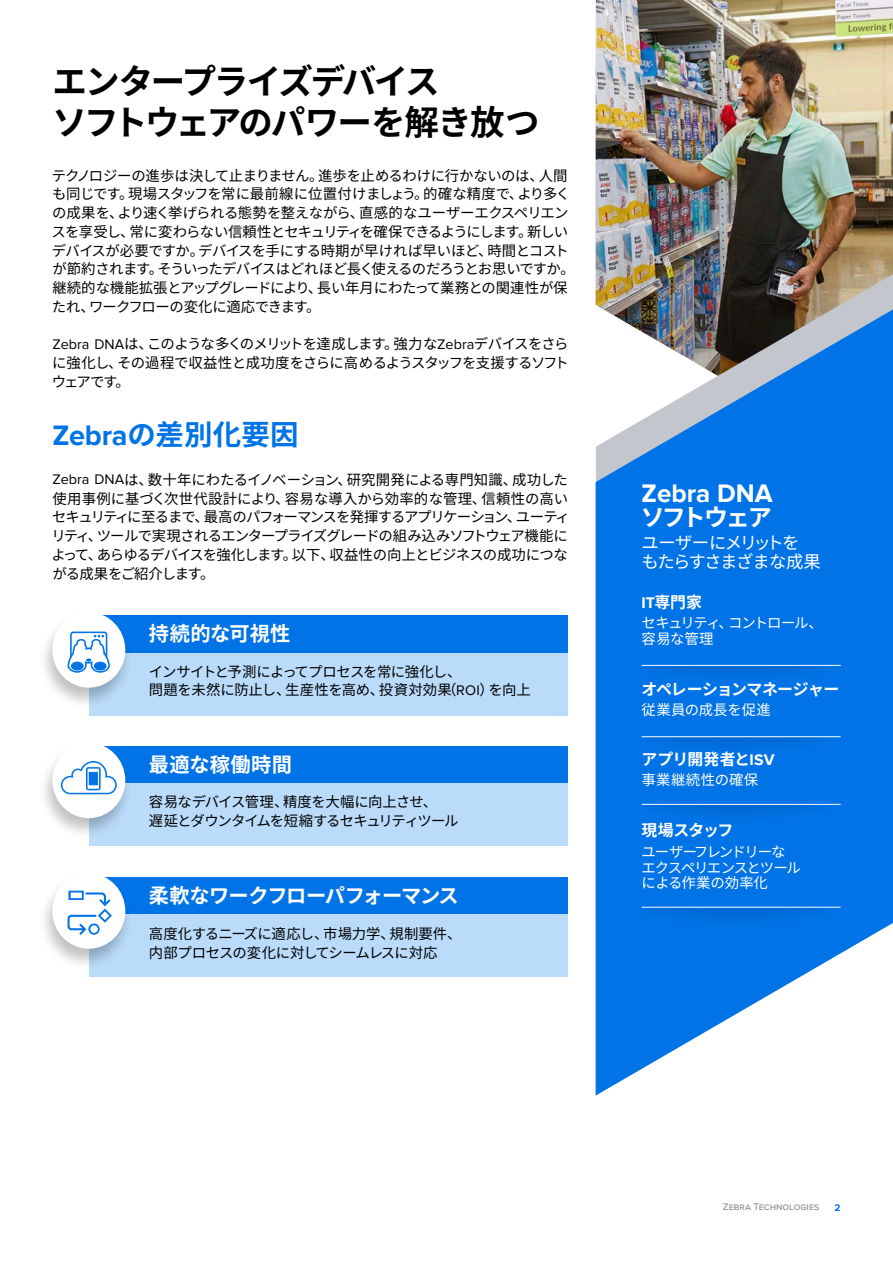
<style>
.page{position:relative;width:893px;height:1263px;background:#fff}
.page>*{position:absolute;margin:0;border:0;box-sizing:border-box;transform-origin:0 0}
.t1{font:700 34.5px/40.5px "Noto Sans CJ Kjp";letter-spacing:-.07em;color:#000}
.t2{font:700 28.5px "Noto Sans CJ Kjp";color:#0073e6}
.t3{font:700 26.1px "Proxima Nova";color:#fff}
.t4{font:700 24px "Noto Sans CJ Kjp";letter-spacing:-.095em;color:#fff}
.t5{font:700 20.25px "Noto Sans CJ Kjp";letter-spacing:-.045em;color:#fff}
.t6{font:700 20.25px "Noto Sans CJ Kjp";color:#fff}
.t7{font:700 20.25px "Noto Sans CJ Kjp";letter-spacing:.015em;color:#fff}
.t8{font:17.4px/18.8px "Noto Sans CJ Kjp";letter-spacing:-.075em;color:#fff}
.t9{font:700 15.9px "Noto Sans CJ Kjp";letter-spacing:-.04em;color:#fff}
.Body{font:14.4px/18.8px "Noto Sans CJ Kjp";letter-spacing:-.04em;color:#000}
.t10{font:14.4px/15.9px "Noto Sans CJ Kjp";letter-spacing:-.085em;color:#fff}
.t11{font:14.4px/15.9px "Noto Sans CJ Kjp";letter-spacing:-.075em;color:#fff}
.t12{font:14.4px "Noto Sans CJ Kjp";letter-spacing:-.005em;color:#fff}
.t13{font:14.4px "Noto Sans CJ Kjp";letter-spacing:.015em;color:#fff}
.t14{font:500 10.05px "Proxima Nova";color:#8e9299}
.t15{font:700 10.05px "Proxima Nova";color:#0073e6}
.s1{font-family:"Proxima Nova"}
.s2{font-family:"Proxima Nova";font-size:28.95px}
</style>
<div class="page">
<img style="left:596px;top:0;width:297px;height:274px">
<img style="left:596px;top:274px;width:297px;height:35px">
<svg style="left:596px;top:309px;width:297px;height:786px;fill:#0073e6"></svg>
<div style="left:89px;top:616px;width:479px;height:37px;background:#0073e6"></div>
<div style="left:89px;top:746px;width:479px;height:38px;background:#0073e6"></div>
<div style="left:89px;top:877px;width:479px;height:37px;background:#0073e6"></div>
<div style="left:89px;top:653px;width:479px;height:62px;background:#badbfa"></div>
<div style="left:89px;top:784px;width:479px;height:62px;background:#badbfa"></div>
<div style="left:89px;top:914px;width:479px;height:62px;background:#badbfa"></div>
<div style="left:38px;top:611px;width:95px;height:98px;background:#000;opacity:.25"></div>
<div style="left:52px;top:612px;width:73px;height:76px;background:#fff;border-radius:50%"></div>
<div style="left:38px;top:742px;width:95px;height:97px;background:#000;opacity:.25"></div>
<div style="left:52px;top:743px;width:73px;height:75px;background:#fff;border-radius:50%"></div>
<div style="left:38px;top:872px;width:95px;height:98px;background:#000;opacity:.25"></div>
<div style="left:52px;top:873px;width:73px;height:76px;background:#fff;border-radius:50%"></div>
<img style="left:642px;top:666px;width:199px;height:30px">
<hr style="left:642px;top:665px;width:199px;height:1px;background:#fff">
<img style="left:642px;top:737px;width:199px;height:30px">
<hr style="left:642px;top:736px;width:199px;height:1px;background:#fff">
<img style="left:642px;top:805px;width:199px;height:30px">
<hr style="left:642px;top:804px;width:199px;height:1px;background:#fff">
<img style="left:642px;top:908px;width:199px;height:31px">
<hr style="left:642px;top:907px;width:199px;height:1px;background:#fff">
<svg style="left:68px;top:631px;width:42px;height:42px"></svg>
<svg style="left:61px;top:761px;width:56px;height:33px"></svg>
<div style="left:89px;top:772px;width:9px;height:13px;background:#0073e6"></div>
<svg style="left:68px;top:891px;width:44px;height:44px"></svg>
<p class="t1" style="left:52px;top:62px;width:489px">エンタープライズデバイス<br>ソフトウェアのパワーを解き放つ</p>
<p class="Body" style="left:52px;top:166px;width:525px">テクノロジーの進歩は決して止まりません。進歩を止めるわけに行かないのは、人間も同じです。現場スタッフを常に最前線に位置付けましょう。的確な精度で、より多くの成果を、より速く挙げられる態勢を整えながら、直感的なユーザーエクスペリエンスを享受し、常に変わらない信頼性とセキュリティを確保できるようにします。新しいデバイスが必要ですか。デバイスを手にする時期が早ければ早いほど、時間とコストが節約されます。そういったデバイスはどれほど長く使えるのだろうとお思いですか。継続的な機能拡張とアップグレードにより、長い年月にわたって業務との関連性が保たれ、ワークフローの変化に適応できます。</p>
<p class="Body" style="left:52px;top:335px;width:518px;text-align:justify"><span class="s1">Zebra DNA</span>は、このような多くのメリットを達成します。強力な<span class="s1">Zebra</span>デバイスをさらに強化し、その過程で収益性と成功度をさらに高めるようスタッフを支援するソフトウェアです。</p>
<p class="t2" style="left:52px;top:418px;width:248px"><span class="s2">Zebra</span>の差別化要因</p>
<p class="Body" style="left:51px;top:471px;width:520px"><span class="s1">Zebra DNA</span>は、数十年にわたるイノベーション、研究開発による専門知識、成功した使用事例に基づく次世代設計により、容易な導入から効率的な管理、信頼性の高いセキュリティに至るまで、最高のパフォーマンスを発揮するアプリケーション、ユーティリティ、ツールで実現されるエンタープライズグレードの組み込みソフトウェア機能によって、あらゆるデバイスを強化します。以下、収益性の向上とビジネスの成功につながる成果をご紹介します。</p>
<p class="t3" style="left:642px;top:478px;width:133px">Zebra DNA</p>
<p class="t4" style="left:641px;top:503px;width:132px">ソフトウェア</p>
<p class="t8" style="left:641px;top:533px;width:181px">ユーザーにメリットをもたらすさまざまな成果</p>
<p class="t9" style="left:642px;top:593px;width:62px"><span class="s1">IT</span>専門家</p>
<p class="t11" style="left:642px;top:615px;width:183px">セキュリティ、コントロール、容易な管理</p>
<p class="t9" style="left:642px;top:680px;width:199px">オペレーションマネージャー</p>
<p class="t12" style="left:642px;top:701px;width:131px">従業員の成長を促進</p>
<p class="t9" style="left:642px;top:750px;width:134px">アプリ開発者と<span class="s1">ISV</span></p>
<p class="t13" style="left:642px;top:772px;width:118px">事業継続性の確保</p>
<p class="t9" style="left:642px;top:822px;width:93px">現場スタッフ</p>
<p class="t10" style="left:642px;top:844px;width:161px">ユーザーフレンドリーなエクスペリエンスとツールによる作業の効率化</p>
<p class="t6" style="left:149px;top:623px;width:143px">持続的な可視性</p>
<p class="Body" style="left:149px;top:662px;width:383px">インサイトと予測によってプロセスを常に強化し、<br>問題を未然に防止し、生産性を高め、投資対効果（<span class="s1">ROI</span>）を向上</p>
<p class="t7" style="left:149px;top:753px;width:145px">最適な稼働時間</p>
<p class="Body" style="left:149px;top:793px;width:311px">容易なデバイス管理、精度を大幅に向上させ、<br>遅延とダウンタイムを短縮するセキュリティツール</p>
<p class="t5" style="left:149px;top:884px;width:311px">柔軟なワークフローパフォーマンス</p>
<p class="Body" style="left:149px;top:925px;width:314px">高度化するニーズに適応し、市場力学、規制要件、内部プロセスの変化に対してシームレスに対応</p>
<p class="t14" style="left:723px;top:1201px;width:98px">Zebra Technologies</p>
<p class="t15" style="left:834px;top:1202px;width:8px">2</p>
</div>
